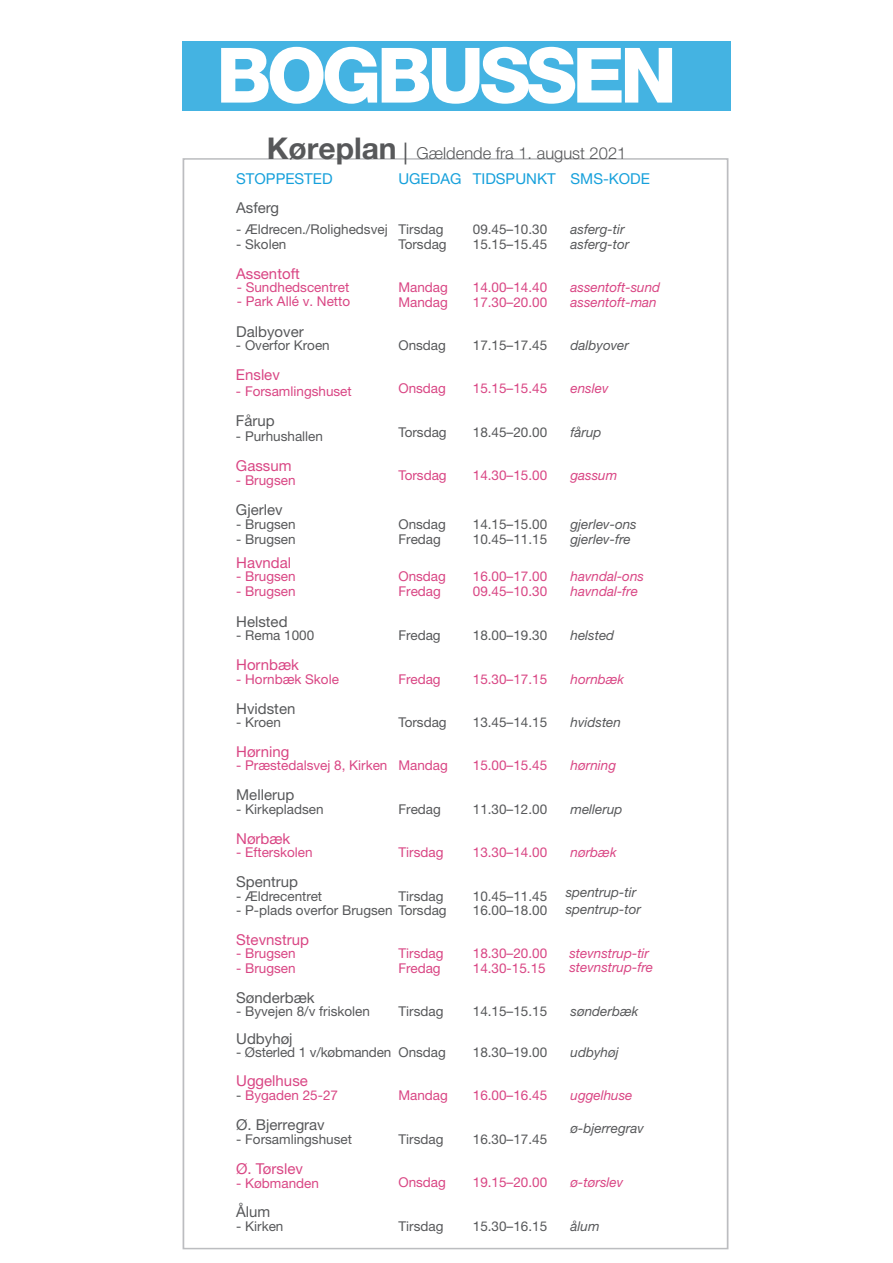
<style>
.page{position:relative;width:893px;height:1263px;background:#fff}
.page>*{position:absolute;margin:0;border:0;box-sizing:border-box;transform-origin:0 0}
.t1{font:800 76.5px "Helvetica Neue LT Std";letter-spacing:-.06em;color:#fff}
.t2{font:300 16.5px "Helvetica Neue";color:#57585a}
.t3{font:15px "Helvetica Neue LT Std";color:#57585a}
.t4{font:15px "Helvetica Neue LT Std";color:#d94684}
.t5{font:15px "Helvetica Neue LT Std";color:#16a0db}
.t6{font:13.5px "Helvetica Neue LT Std";color:#57585a}
.t7{font:13.5px "Helvetica Neue LT Std";color:#d94684}
.t8{font:italic 13.5px/17.1px "Helvetica Neue LT Std";color:#57585a}
.t9{font:italic 13.5px "Helvetica Neue LT Std";color:#d94684}
.t10{font:13.5px "Helvetica Neue";color:#57585a}
.t11{font:13.5px "Helvetica Neue";color:#d94684}
.s1{font-family:"Helvetica Neue LT Std";font-weight:700;font-size:30px}
.s2{font-family:"Arial";font-weight:400;font-size:18px}
.s3{font-family:"Helvetica Neue LT Std"}
.s4{font-family:"Helvetica Neue"}
.s5{color:#57585a}
</style>
<div class="page">
<div style="left:183px;top:41px;width:548px;height:70px;background:#44b3e2"></div>
<h1 class="t1" style="left:216px;top:30px;width:462px">BOGBUSSEN</h1>
<p class="t2" style="left:267px;top:143px;width:361px"><span class="s1">Køreplan</span> <span class="s2">│</span> Gældende fra 1. august 2021</p>
<p class="t5" style="left:236px;top:170px;width:98px">STOPPESTED</p>
<p class="t5" style="left:398px;top:170px;width:253px">UGEDAG TIDSPUNKT SMS-KODE</p>
<p class="t3" style="left:236px;top:199px;width:44px">Asferg</p>
<p class="t6" style="left:236px;top:221px;width:209px">- Ældrecen./Rolighedsvej Tirsdag</p>
<p class="t6" style="left:473px;top:221px;width:76px">09.45–10.30</p>
<p class="t8" style="left:570px;top:221px;width:55px">asferg-tir</p>
<p class="t6" style="left:236px;top:236px;width:52px">- Skolen</p>
<p class="t6" style="left:398px;top:236px;width:50px">Torsdag</p>
<p class="t6" style="left:473px;top:236px;width:76px">15.15–15.45</p>
<p class="t8" style="left:570px;top:235px;width:60px">asferg-tor</p>
<p class="t4" style="left:236px;top:264px;width:65px">Assentoft</p>
<p class="t7" style="left:237px;top:279px;width:114px">- Sundhedscentret</p>
<p class="t7" style="left:398px;top:279px;width:51px">Mandag</p>
<p class="t7" style="left:473px;top:279px;width:76px">14.00–14.40</p>
<p class="t9" style="left:570px;top:279px;width:91px">assentoft-sund</p>
<p class="t7" style="left:237px;top:293px;width:115px">- Park Allé v. Netto</p>
<p class="t7" style="left:398px;top:294px;width:51px">Mandag</p>
<p class="t7" style="left:473px;top:294px;width:76px">17.30–20.00</p>
<p class="t9" style="left:570px;top:294px;width:88px">assentoft-man</p>
<p class="t3" style="left:236px;top:322px;width:69px">Dalbyover</p>
<p class="t6" style="left:398px;top:337px;width:49px">Onsdag</p>
<p class="t6" style="left:473px;top:337px;width:76px">17.15–17.45</p>
<p class="t8" style="left:570px;top:336px;width:60px">dalbyover</p>
<p class="t7" style="left:398px;top:380px;width:49px">Onsdag</p>
<p class="t7" style="left:473px;top:380px;width:76px">15.15–15.45</p>
<p class="t9" style="left:570px;top:380px;width:39px">enslev</p>
<p class="t6" style="left:398px;top:424px;width:50px">Torsdag</p>
<p class="t6" style="left:473px;top:424px;width:76px">18.45–20.00</p>
<p class="t8" style="left:570px;top:423px;width:33px">fårup</p>
<p class="t7" style="left:398px;top:467px;width:50px">Torsdag</p>
<p class="t7" style="left:473px;top:467px;width:76px">14.30–15.00</p>
<p class="t9" style="left:570px;top:467px;width:48px">gassum</p>
<p class="t6" style="left:236px;top:337px;width:95px">- Overfor Kroen</p>
<p class="t4" style="left:236px;top:365px;width:45px">Enslev</p>
<p class="t7" style="left:236px;top:384px;width:117px">- Forsamlingshuset</p>
<p class="t3" style="left:236px;top:412px;width:40px">Fårup</p>
<p class="t6" style="left:236px;top:428px;width:89px">- Purhushallen</p>
<p class="t4" style="left:236px;top:456px;width:57px">Gassum</p>
<p class="t7" style="left:236px;top:472px;width:61px">- Brugsen</p>
<p class="t3" style="left:236px;top:500px;width:48px">Gjerlev</p>
<p class="t6" style="left:236px;top:517px;width:61px">- Brugsen</p>
<p class="t6" style="left:398px;top:517px;width:49px">Onsdag</p>
<p class="t6" style="left:473px;top:517px;width:76px">14.15–15.00</p>
<p class="t8" style="left:570px;top:516px;width:68px">gjerlev-ons</p>
<p class="t6" style="left:236px;top:531px;width:61px">- Brugsen</p>
<p class="t10" style="left:398px;top:531px;width:44px">Fre<span class="s3">dag</span></p>
<p class="t6" style="left:473px;top:531px;width:76px">10.45–11.<span class="s4">15</span></p>
<p class="t8" style="left:570px;top:530px;width:62px">gjerlev-<span class="s4">fre</span></p>
<p class="t4" style="left:236px;top:554px;width:57px">Havndal</p>
<p class="t7" style="left:236px;top:568px;width:61px">- Brugsen</p>
<p class="t7" style="left:398px;top:568px;width:49px">Onsdag</p>
<p class="t7" style="left:473px;top:568px;width:76px">16.00–17.00</p>
<p class="t9" style="left:570px;top:568px;width:75px">havndal-ons</p>
<p class="t7" style="left:236px;top:583px;width:61px">- Brugsen</p>
<p class="t11" style="left:398px;top:583px;width:44px">Fre<span class="s3">dag</span></p>
<p class="t7" style="left:473px;top:583px;width:76px">09.45–10.30</p>
<p class="t9" style="left:570px;top:583px;width:69px">havndal-<span class="s4">fre</span></p>
<p class="t3" style="left:236px;top:613px;width:53px">Helsted</p>
<p class="t6" style="left:236px;top:627px;width:80px">- Rema 1000</p>
<p class="t6" style="left:398px;top:627px;width:44px">Fredag</p>
<p class="t6" style="left:473px;top:627px;width:76px">18.00–19.30</p>
<p class="t8" style="left:570px;top:627px;width:45px">helsted</p>
<p class="t4" style="left:236px;top:656px;width:64px">Hornbæk</p>
<p class="t7" style="left:236px;top:671px;width:104px">- Hornbæk Skole</p>
<p class="t7" style="left:398px;top:671px;width:44px">Fredag</p>
<p class="t7" style="left:473px;top:671px;width:76px">15.30–17.15</p>
<p class="t9" style="left:570px;top:671px;width:55px">hornbæk</p>
<p class="t3" style="left:236px;top:699px;width:61px">Hvidsten</p>
<p class="t6" style="left:236px;top:714px;width:46px">- Kroen</p>
<p class="t6" style="left:398px;top:714px;width:50px">Torsdag</p>
<p class="t6" style="left:473px;top:714px;width:76px">13.45–14.15</p>
<p class="t8" style="left:570px;top:713px;width:52px">hvidsten</p>
<p class="t4" style="left:236px;top:743px;width:55px">Hørning</p>
<p class="t7" style="left:236px;top:757px;width:213px">- Præstedalsvej 8, Kirken Mandag</p>
<p class="t7" style="left:473px;top:757px;width:76px">15.00–15.45</p>
<p class="t9" style="left:570px;top:757px;width:47px">hørning</p>
<p class="t3" style="left:236px;top:786px;width:60px">Mellerup</p>
<p class="t6" style="left:236px;top:801px;width:89px">- Kirkepladsen</p>
<p class="t10" style="left:398px;top:801px;width:44px">Fre<span class="s3">dag</span></p>
<p class="t6" style="left:473px;top:801px;width:76px">1<span class="s4">1</span>.30–1<span class="s4">2</span>.<span class="s4">0</span>0</p>
<p class="t8" style="left:570px;top:800px;width:54px">mellerup</p>
<p class="t4" style="left:236px;top:829px;width:56px">Nørbæk</p>
<p class="t7" style="left:236px;top:844px;width:78px">- Efterskolen</p>
<p class="t7" style="left:398px;top:844px;width:46px">Tirsdag</p>
<p class="t7" style="left:473px;top:844px;width:76px">13.30–14.00</p>
<p class="t9" style="left:570px;top:844px;width:47px">nørbæk</p>
<p class="t3" style="left:236px;top:873px;width:63px">Spentrup</p>
<p class="t6" style="left:236px;top:888px;width:88px">- Ældrecentret</p>
<p class="t6" style="left:398px;top:888px;width:46px">Tirsdag</p>
<p class="t6" style="left:473px;top:888px;width:76px">10.45–11.45</p>
<p class="t6" style="left:236px;top:902px;width:212px">- P-plads overfor Brugsen Torsdag</p>
<p class="t6" style="left:473px;top:902px;width:76px">16.00–18.00</p>
<p class="t8" style="left:566px;top:883px;width:77px">spentrup-tir spentrup-tor</p>
<p class="t4" style="left:236px;top:931px;width:74px">Stevnstrup</p>
<p class="t7" style="left:236px;top:945px;width:61px">- Brugsen</p>
<p class="t7" style="left:398px;top:945px;width:46px">Tirsdag</p>
<p class="t7" style="left:473px;top:945px;width:76px">18.30–20.00</p>
<p class="t9" style="left:569px;top:945px;width:81px">stevnstrup-tir</p>
<p class="t7" style="left:236px;top:960px;width:61px">- Brugsen</p>
<p class="t7" style="left:398px;top:960px;width:44px">Fredag</p>
<p class="t7" style="left:473px;top:960px;width:74px">14.30-15.15</p>
<p class="t9" style="left:569px;top:959px;width:85px">stevnstrup-fre</p>
<p class="t3" style="left:236px;top:988px;width:80px">Sønderbæk</p>
<p class="t6" style="left:236px;top:1003px;width:135px">- Byvejen 8/v friskolen</p>
<p class="t6" style="left:398px;top:1003px;width:46px">Tirsdag</p>
<p class="t6" style="left:473px;top:1003px;width:76px">14.15–15.15</p>
<p class="t8" style="left:570px;top:1003px;width:69px">sønderbæk</p>
<p class="t3" style="left:236px;top:1029px;width:58px">Udbyhøj</p>
<p class="t6" style="left:236px;top:1044px;width:211px">- Østerled 1 v/købmanden Onsdag</p>
<p class="t6" style="left:473px;top:1044px;width:76px">18.30–19.00</p>
<p class="t8" style="left:570px;top:1043px;width:50px">udbyhøj</p>
<p class="t4" style="left:236px;top:1071px;width:73px">Uggelhuse</p>
<p class="t7" style="left:398px;top:1087px;width:51px">Mandag</p>
<p class="t7" style="left:473px;top:1087px;width:76px">16.00–16.45</p>
<p class="t9" style="left:570px;top:1087px;width:64px">uggelhuse</p>
<p class="t6" style="left:398px;top:1131px;width:46px">Tirsdag</p>
<p class="t6" style="left:473px;top:1131px;width:76px">16.30–17.45</p>
<p class="t7" style="left:236px;top:1087px;width:103px"><span class="s5">-</span> Bygaden 25-27</p>
<p class="t3" style="left:236px;top:1116px;width:90px">Ø. Bjerregrav</p>
<p class="t10" style="left:236px;top:1131px;width:117px"><span class="s3">-</span> Forsamlingshuset</p>
<p class="t4" style="left:236px;top:1160px;width:68px">Ø. Tørslev</p>
<p class="t7" style="left:236px;top:1175px;width:84px">- Købmanden</p>
<p class="t7" style="left:398px;top:1174px;width:49px">Onsdag</p>
<p class="t7" style="left:473px;top:1174px;width:76px">19.15–20.00</p>
<p class="t9" style="left:570px;top:1174px;width:54px">ø-tørslev</p>
<p class="t3" style="left:236px;top:1203px;width:36px">Ålum</p>
<p class="t6" style="left:236px;top:1218px;width:49px">- Kirken</p>
<p class="t6" style="left:398px;top:1218px;width:46px">Tirsdag</p>
<p class="t6" style="left:473px;top:1218px;width:76px">15.30–16.15</p>
<p class="t8" style="left:570px;top:1217px;width:31px">ålum</p>
<p class="t8" style="left:570px;top:1120px;width:75px">ø-bjerregrav</p>
</div>
